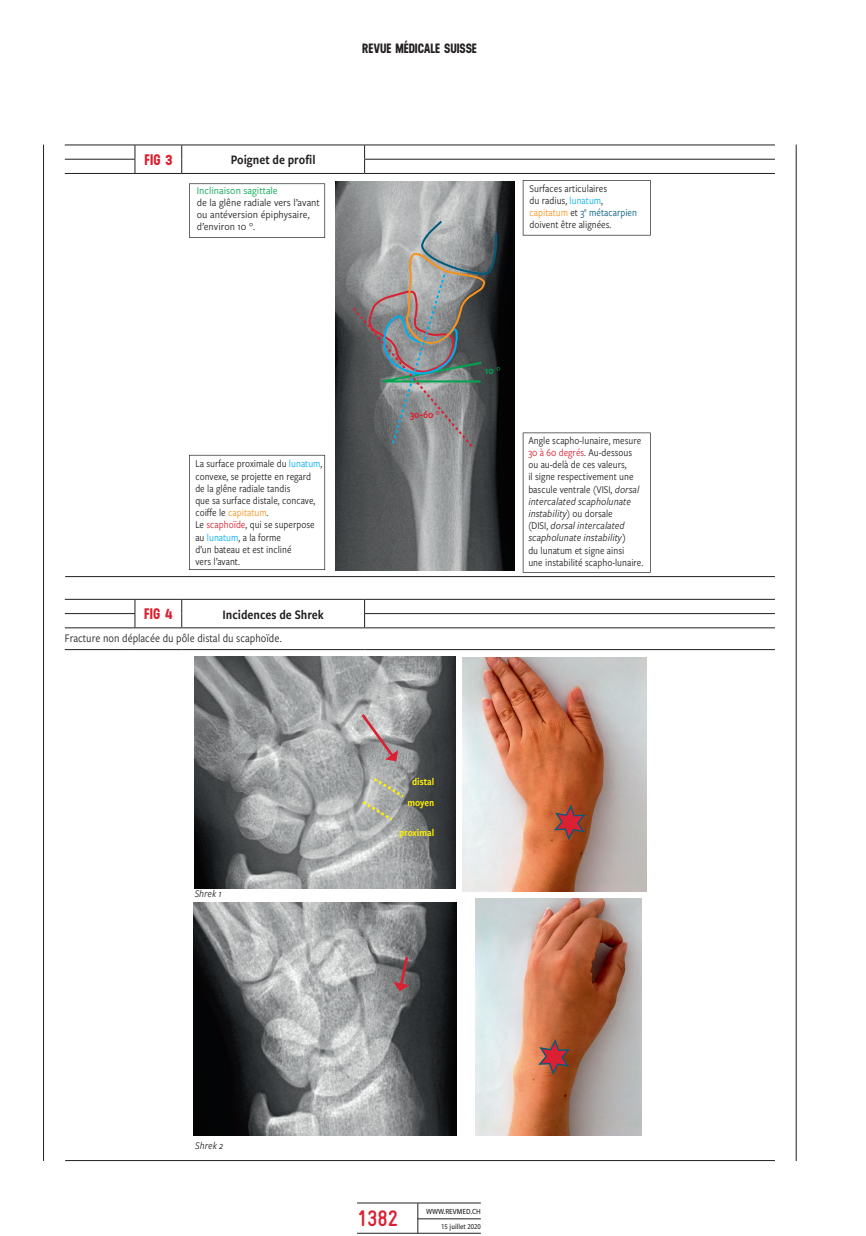
<style>
.page{position:relative;width:866px;height:1236px;background:#fff}
.page>*{position:absolute;margin:0;border:0;box-sizing:border-box;transform-origin:0 0}
.t1{font:700 22.5px "Gravur Condensed Pro";color:#da2031}
.t2{font:700 15.3px "Neusa";letter-spacing:.01em;color:#da2031}
.t3{font:13.5px "Freight Sans Cnd Pro Semi";color:#231f20}
.t4{font:700 13.5px "Neusa";letter-spacing:-.005em;color:#231f20}
.t5{font:12px "Freight Sans Cnd Pro";color:#231f20}
.t6{font:10.8px/12.1px "Freight Sans Cnd Pro";color:#231f20}
.t7{font:10.8px/12.1px "Freight Sans Cnd Pro";color:#231f20;scale:1.07 1}
.t8{font:10.8px "Freight Sans Cnd Pro Semi";color:#da2031}
.t9{font:10.8px "Freight Sans Cnd Pro Semi";color:#00a54f}
.t10{font:10.65px/21.1px "Freight Sans Cnd Pro Semi";color:#fff101;text-align:center}
.t11{font:italic 10.65px "Freight Sans Cnd Pro";color:#231f20}
.t12{font:500 8.1px "Freight Sans Cnd Pro";color:#231f20}
.t13{font:500 7.8px "Freight Sans Cnd Pro";color:#231f20}
.s1{color:#00a54f}
.s2{color:#00aeef}
.s3{color:#f7931d}
.s4{color:#005b7f}
.s5{color:#da2031}
.s6{font-style:italic}
</style>
<div class="page">
<hr style="left:357px;top:1233px;width:124px;height:1px;background:#231f20">
<hr style="left:357px;top:1202px;width:124px;height:1px;background:#231f20">
<hr style="left:418px;top:1218px;width:63px;height:1px;background:#231f20">
<hr style="left:417px;top:1203px;width:1px;height:30px;background:#231f20">
<hr style="left:43px;top:145px;width:1px;height:1016px;background:#231f20">
<hr style="left:796px;top:145px;width:1px;height:1016px;background:#231f20">
<hr style="left:65px;top:159px;width:70px;height:1px;background:#231f20">
<svg style="left:135px;top:146px;width:1px;height:27px"></svg>
<svg style="left:181px;top:146px;width:1px;height:27px"></svg>
<hr style="left:364px;top:159px;width:411px;height:1px;background:#231f20">
<hr style="left:65px;top:173px;width:70px;height:1px;background:#231f20">
<hr style="left:135px;top:173px;width:47px;height:1px;background:#231f20">
<hr style="left:182px;top:173px;width:183px;height:1px;background:#231f20">
<hr style="left:365px;top:173px;width:410px;height:1px;background:#231f20">
<svg style="left:364px;top:146px;width:1px;height:27px"></svg>
<hr style="left:65px;top:145px;width:70px;height:1px;background:#231f20">
<hr style="left:135px;top:145px;width:47px;height:1px;background:#231f20">
<hr style="left:182px;top:145px;width:183px;height:1px;background:#231f20">
<hr style="left:365px;top:145px;width:410px;height:1px;background:#231f20">
<img style="left:335px;top:182px;width:180px;height:389px">
<svg style="left:189px;top:455px;width:136px;height:115px"></svg>
<svg style="left:523px;top:432px;width:128px;height:141px"></svg>
<svg style="left:189px;top:183px;width:136px;height:55px"></svg>
<svg style="left:523px;top:180px;width:128px;height:56px"></svg>
<svg style="left:353px;top:221px;width:144px;height:226px;background:#7f8180"></svg>
<hr style="left:65px;top:576px;width:710px;height:1px;background:#231f20">
<hr style="left:65px;top:613px;width:70px;height:1px;background:#231f20">
<svg style="left:135px;top:600px;width:1px;height:27px"></svg>
<svg style="left:181px;top:600px;width:1px;height:27px"></svg>
<hr style="left:364px;top:613px;width:411px;height:1px;background:#231f20">
<hr style="left:65px;top:627px;width:70px;height:1px;background:#231f20">
<hr style="left:135px;top:627px;width:47px;height:1px;background:#231f20">
<hr style="left:182px;top:627px;width:183px;height:1px;background:#231f20">
<hr style="left:365px;top:627px;width:410px;height:1px;background:#231f20">
<hr style="left:65px;top:649px;width:70px;height:1px;background:#231f20">
<hr style="left:135px;top:649px;width:47px;height:1px;background:#231f20">
<hr style="left:182px;top:649px;width:183px;height:1px;background:#231f20">
<hr style="left:365px;top:649px;width:410px;height:1px;background:#231f20">
<svg style="left:364px;top:600px;width:1px;height:27px"></svg>
<hr style="left:65px;top:599px;width:70px;height:1px;background:#231f20">
<hr style="left:135px;top:599px;width:47px;height:1px;background:#231f20">
<hr style="left:182px;top:599px;width:183px;height:1px;background:#231f20">
<hr style="left:365px;top:599px;width:410px;height:1px;background:#231f20">
<img style="left:194px;top:657px;width:261px;height:232px">
<img style="left:463px;top:657px;width:183px;height:234px">
<img style="left:476px;top:899px;width:165px;height:236px">
<img style="left:193px;top:903px;width:263px;height:233px">
<svg style="left:363px;top:778px;width:41px;height:42px;background:#b0b1a5"></svg>
<svg style="left:362px;top:714px;width:36px;height:47px;background:#b29fa1"></svg>
<svg style="left:393px;top:957px;width:16px;height:34px"></svg>
<svg style="left:554px;top:805px;width:32px;height:35px"></svg>
<svg style="left:538px;top:1039px;width:32px;height:36px"></svg>
<hr style="left:65px;top:1160px;width:710px;height:1px;background:#231f20">
<h2 class="t2" style="left:145px;top:149px;width:29px">FIG 3</h2>
<p class="t3" style="left:231px;top:151px;width:86px">Poignet de profil</p>
<p class="t7" style="left:197px;top:184px;width:116px"><span class="s1">Inclinaison sagittale<br></span>de la glêne radiale vers l’avant ou antéversion épiphysaire, d’environ 10 °.</p>
<p class="t4" style="left:362px;top:38px;width:116px">REVUE MÉDICALE SUISSE</p>
<p class="t6" style="left:530px;top:181px;width:109px">Surfaces articulaires<br>du radius, <span class="s2">lunatum</span>, <span class="s3">capitatum</span> et <span class="s4">3</span><sup>e</sup> <span class="s4">métacarpien </span>doivent être alignées.</p>
<p class="t6" style="left:195px;top:457px;width:129px">La surface proximale du <span class="s2">lunatum</span>, convexe, se projette en regard de la glêne radiale tandis<br>que sa surface distale, concave, coiffe le <span class="s3">capitatum</span>.<br>Le <span class="s5">scaphoïde</span>, qui se superpose au <span class="s2">lunatum</span>, a la forme<br>d’un bateau et est incliné<br>vers l’avant.</p>
<h2 class="t2" style="left:144px;top:603px;width:30px">FIG 4</h2>
<p class="t3" style="left:222px;top:605px;width:103px">Incidences de Shrek</p>
<p class="t5" style="left:65px;top:630px;width:219px">Fracture non déplacée du pôle distal du scaphoïde.</p>
<p class="t11" style="left:195px;top:887px;width:29px">Shrek 1</p>
<p class="t8" style="left:410px;top:408px;width:31px">30-60 °</p>
<p class="t9" style="left:485px;top:363px;width:17px">10 °</p>
<p class="t6" style="left:528px;top:434px;width:116px">Angle scapho-lunaire, mesure<br><span class="s5">30 à 60 degrés</span>. Au-dessous ou au-delà de ces valeurs,<br>il signe respectivement une bascule ventrale (VISI, <span class="s6">dorsal intercalated scapholunate instability</span>) ou dorsale<br>(DISI, <span class="s6">dorsal intercalated scapholunate instability)<br></span>du lunatum et signe ainsi<br>une instabilité scapho-lunaire.</p>
<p class="t10" style="left:407px;top:770px;width:28px">distal moyen</p>
<p class="t10" style="left:399px;top:821px;width:37px">proximal</p>
<p class="t11" style="left:195px;top:1138px;width:30px">Shrek 2</p>
<h1 class="t1" style="left:357px;top:1206px;width:43px">1382</h1>
<p class="t12" style="left:426px;top:1205px;width:56px">WWW.REVMED.CH</p>
<p class="t13" style="left:441px;top:1221px;width:41px">15 juillet 2020</p>
</div>
